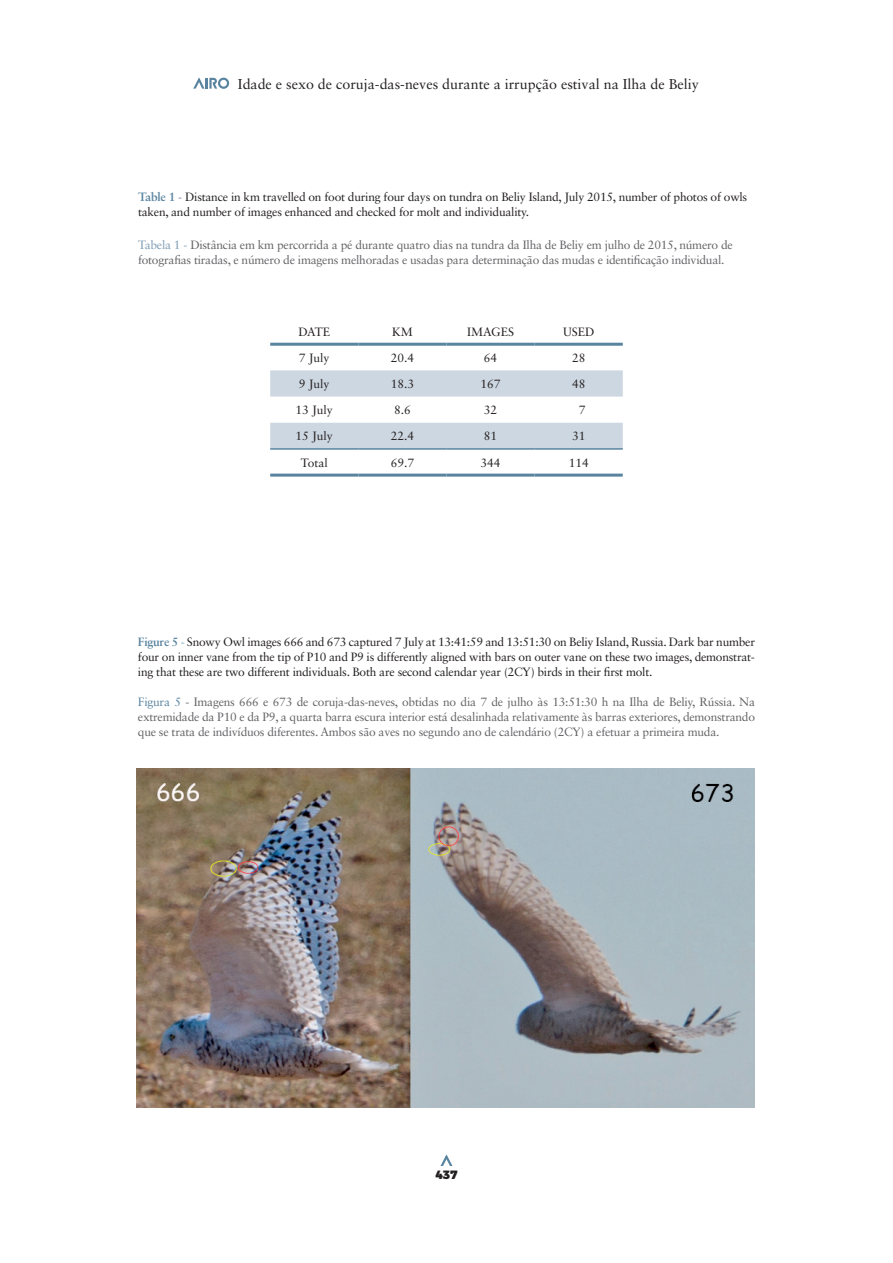
<style>
.page{position:relative;width:893px;height:1263px;background:#fff}
.page>*{position:absolute;margin:0;border:0;box-sizing:border-box;transform-origin:0 0}
.t1{font:14.25px "Sabon LT Std";color:#231f20}
.t2{font:12px/15px "Sabon LT Std";letter-spacing:-.02em;color:#231f20;text-align:justify}
.t3{font:12px/15px "Sabon LT Std";letter-spacing:-.02em;color:#636366;text-align:justify}
.t4{font:900 12px "Montserrat";color:#231f20}
.s1{font-weight:700;color:#5984a0}
.s2{color:#7d77a4}
.s3{color:#7d9bb3}
.s4{color:#67a3b1}
.s5{color:#5984a0}
</style>
<div class="page">
<svg style="left:193px;top:78px;width:36px;height:11px"></svg>
<svg style="left:440px;top:1155px;width:12px;height:11px"></svg>
<img style="left:136px;top:768px;width:619px;height:340px">
<svg style="left:270px;top:370px;width:353px;height:78px"></svg>
<hr style="left:270px;top:343px;width:88px;height:3px;background:#5984a0">
<hr style="left:358px;top:343px;width:88px;height:3px;background:#5984a0">
<hr style="left:446px;top:343px;width:89px;height:3px;background:#5984a0">
<hr style="left:535px;top:343px;width:88px;height:3px;background:#5984a0">
<hr style="left:270px;top:448px;width:88px;height:2px;background:#5984a0">
<hr style="left:358px;top:448px;width:88px;height:2px;background:#5984a0">
<hr style="left:446px;top:448px;width:89px;height:2px;background:#5984a0">
<hr style="left:535px;top:448px;width:88px;height:2px;background:#5984a0">
<hr style="left:270px;top:474px;width:88px;height:3px;background:#5984a0">
<hr style="left:358px;top:474px;width:88px;height:3px;background:#5984a0">
<hr style="left:446px;top:474px;width:89px;height:3px;background:#5984a0">
<hr style="left:535px;top:474px;width:88px;height:3px;background:#5984a0">
<p class="t1" style="left:238px;top:75px;width:462px">Idade e sexo de coruja-das-neves durante a irrupção estival na Ilha de Beliy</p>
<p class="t2" style="left:138px;top:189px;width:611px"><span class="s1">Table 1</span> <span class="s2">-</span> Distance in km travelled on foot during four days on tundra on Beliy Island, July 2015, number of photos of owls taken, and number of images enhanced and checked for molt and individuality.</p>
<p class="t3" style="left:138px;top:237px;width:596px"><span class="s3">Tabela 1 -</span> Distância em km percorrida a pé durante quatro dias na tundra da Ilha de Beliy em julho de 2015, número de fotografias tiradas, e número de imagens melhoradas e usadas para determinação das mudas e identificação individual.</p>
<p class="t2" style="left:298px;top:324px;width:33px">DATE</p>
<p class="t2" style="left:392px;top:324px;width:22px">KM</p>
<p class="t2" style="left:467px;top:324px;width:48px">IMAGES</p>
<p class="t2" style="left:563px;top:324px;width:33px">USED</p>
<p class="t2" style="left:299px;top:350px;width:32px">7 July</p>
<p class="t2" style="left:391px;top:350px;width:25px">20.4</p>
<p class="t2" style="left:484px;top:350px;width:15px">64</p>
<p class="t2" style="left:572px;top:350px;width:15px">28</p>
<p class="t2" style="left:299px;top:376px;width:32px">9 July</p>
<p class="t2" style="left:391px;top:376px;width:25px">18.3</p>
<p class="t2" style="left:481px;top:376px;width:22px">167</p>
<p class="t2" style="left:572px;top:376px;width:15px">48</p>
<p class="t2" style="left:296px;top:402px;width:39px">13 July</p>
<p class="t2" style="left:394px;top:402px;width:18px">8.6</p>
<p class="t2" style="left:484px;top:402px;width:15px">32</p>
<p class="t2" style="left:579px;top:402px;width:8px">7</p>
<p class="t2" style="left:296px;top:429px;width:39px">15 July</p>
<p class="t2" style="left:391px;top:429px;width:25px">22.4</p>
<p class="t2" style="left:484px;top:429px;width:15px">81</p>
<p class="t2" style="left:572px;top:429px;width:15px">31</p>
<p class="t2" style="left:301px;top:455px;width:28px">Total</p>
<p class="t2" style="left:391px;top:455px;width:25px">69.7</p>
<p class="t2" style="left:481px;top:455px;width:22px">344</p>
<p class="t2" style="left:569px;top:455px;width:22px">114</p>
<p class="t2" style="left:138px;top:635px;width:619px"><span class="s1">Figure 5</span> <span class="s4">-</span> Snowy Owl images 666 and 673 captured 7 July at 13:41:59 and 13:51:30 on Beliy Island, Russia. Dark bar number four on inner vane from the tip of P10 and P9 is differently aligned with bars on outer vane on these two images, demonstrat&shy;ing that these are two different individuals. Both are second calendar year (2CY) birds in their first molt.</p>
<p class="t3" style="left:138px;top:695px;width:619px"><span class="s5">Figura 5</span> - Imagens 666 e 673 de coruja-das-neves, obtidas no dia 7 de julho às 13:51:30 h na Ilha de Beliy, Rússia. Na extremidade da P10 e da P9, a quarta barra escura interior está desalinhada relativamente às barras exteriores, demonstrando que se trata de indivíduos diferentes. Ambos são aves no segundo ano de calendário (2CY) a efetuar a primeira muda.</p>
<p class="t4" style="left:435px;top:1167px;width:24px">437</p>
</div>
